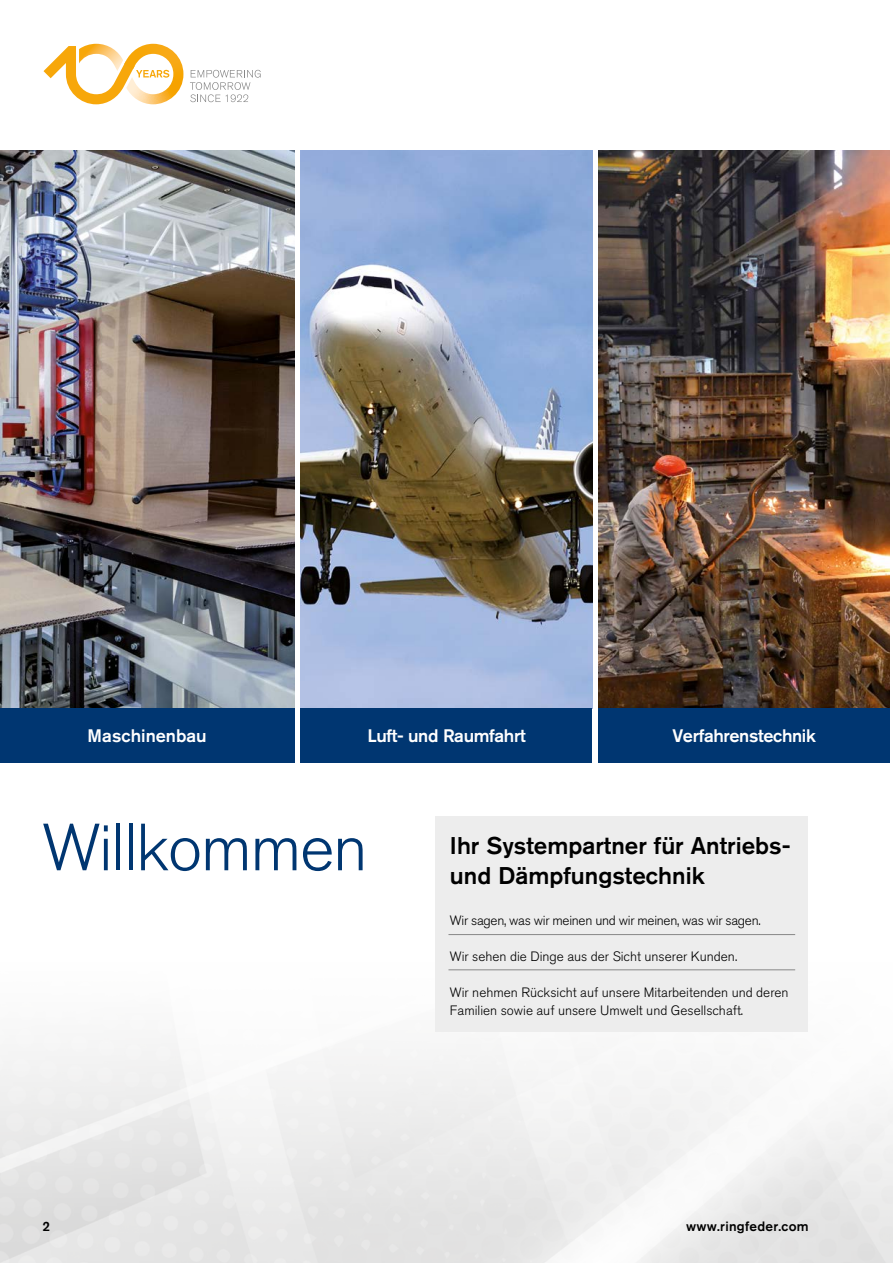
<style>
.page{position:relative;width:893px;height:1263px;background:#fff}
.page>*{position:absolute;margin:0;border:0;box-sizing:border-box;transform-origin:0 0}
.t1{font:300 66px "Akzidenz Grotesk BE";letter-spacing:-.02em;color:#003671}
.t2{font:500 24px/30px "Akzidenz Grotesk BE";color:#000}
.t3{font:500 18px "Akzidenz Grotesk BE";letter-spacing:-.02em;color:#fff}
.t4{font:500 18px "Akzidenz Grotesk BE";color:#fff}
.t5{font:300 13.5px/18px "Akzidenz Grotesk BE";color:#000}
.t6{font:300 13.5px "Akzidenz Grotesk BE";letter-spacing:-.02em;color:#000}
.t7{font:500 13.5px "Akzidenz Grotesk BE";letter-spacing:.02em;color:#000}
</style>
<div class="page">
<img style="left:0;top:151px;width:294px;height:558px">
<img style="left:301px;top:151px;width:291px;height:558px">
<img style="left:598px;top:151px;width:292px;height:558px">
<div style="left:0;top:709px;width:294px;height:54px;background:#003671"></div>
<div style="left:301px;top:709px;width:291px;height:54px;background:#003671"></div>
<div style="left:598px;top:709px;width:292px;height:54px;background:#003671"></div>
<svg style="left:190px;top:70px;width:71px;height:32px"></svg>
<svg style="left:44px;top:44px;width:139px;height:60px"></svg>
<div style="left:436px;top:817px;width:372px;height:215px;background:#ededed"></div>
<hr style="left:448px;top:934px;width:347px;height:1px;background:#878787">
<hr style="left:448px;top:969px;width:347px;height:1px;background:#878787">
<h3 class="t4" style="left:88px;top:725px;width:121px">Maschinenbau</h3>
<h3 class="t3" style="left:367px;top:725px;width:160px">Luft- und Raumfahrt</h3>
<h3 class="t3" style="left:672px;top:725px;width:145px">Verfahrenstechnik</h3>
<h1 class="t1" style="left:43px;top:810px;width:326px">Willkommen</h1>
<h2 class="t2" style="left:450px;top:830px;width:342px">Ihr Systempartner für Antriebs&shy;und Dämpfungstechnik</h2>
<p class="t6" style="left:450px;top:912px;width:312px">Wir sagen, was wir meinen und wir meinen, was wir sagen.</p>
<p class="t5" style="left:450px;top:947px;width:289px">Wir sehen die Dinge aus der Sicht unserer Kunden.</p>
<p class="t5" style="left:450px;top:983px;width:340px">Wir nehmen Rücksicht auf unsere Mitarbeitenden und deren<br>Familien sowie auf unsere Umwelt und Gesellschaft.</p>
<p class="t7" style="left:43px;top:1218px;width:9px">2</p>
<p class="t7" style="left:686px;top:1218px;width:124px">www.ringfeder.com</p>
</div>
